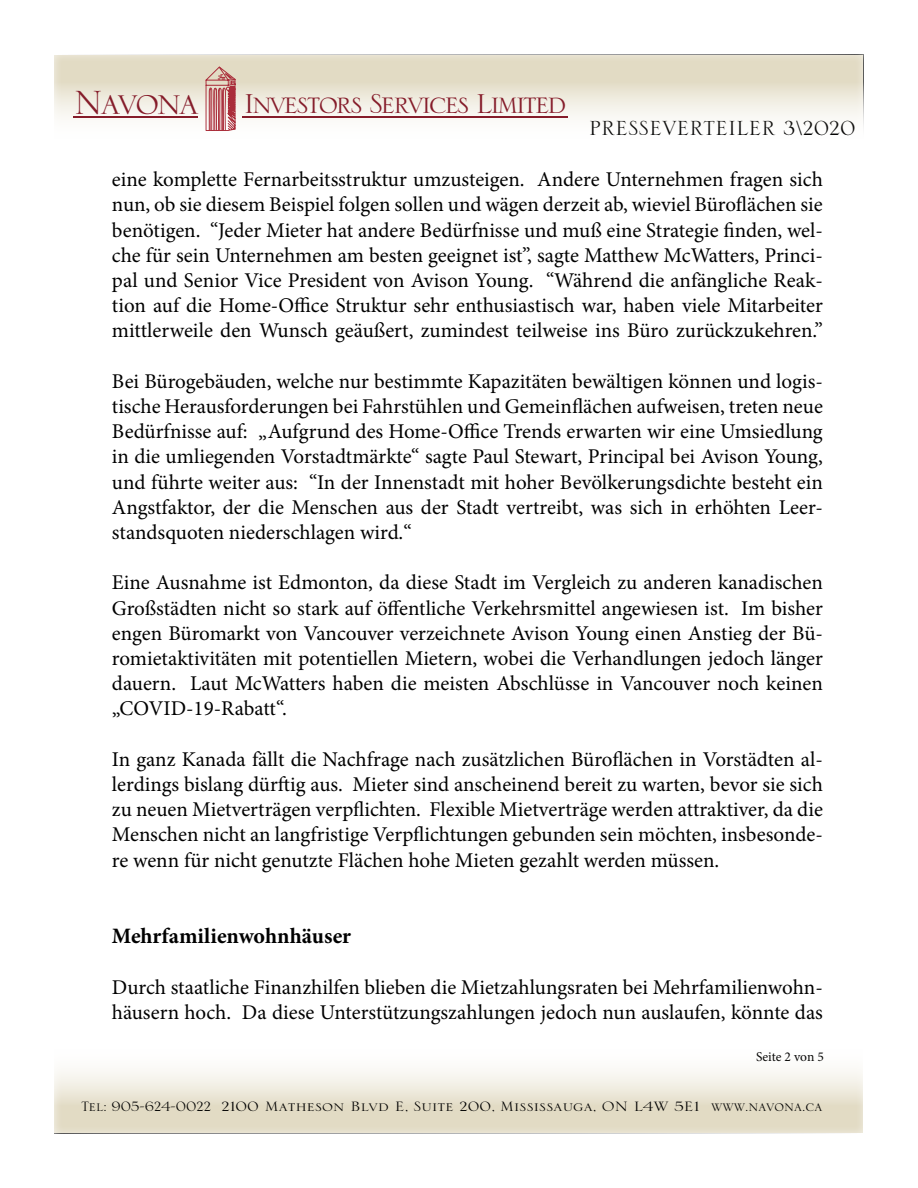
<style>
.page{position:relative;width:918px;height:1188px;background:#fff}
.page>*{position:absolute;margin:0;border:0;box-sizing:border-box;transform-origin:0 0}
.t1{font:36.15px "Serlio LT Std";letter-spacing:-.06em;color:#851c2a}
.t2{font:27px "Serlio LT Std";color:#000}
.t3{font:700 22.05px "Minion Pro";color:#000}
.t4{font:21px/25.2px "Minion Pro";color:#000;text-align:justify}
.t5{font:18px "Serlio LT Std";color:#000}
.t6{font:13.5px "Minion Pro";letter-spacing:-.005em;color:#000}
.s1{font-size:44.25px}
</style>
<div class="page">
<div style="left:41px;top:50px;width:835px;height:94px;background:#fff;opacity:.75"></div>
<hr style="left:73px;top:116px;width:125px;height:2px;background:#851c2a">
<hr style="left:242px;top:116px;width:326px;height:2px;background:#851c2a">
<svg style="left:206px;top:67px;width:29px;height:64px;background:#ca8888"></svg>
<div style="left:42px;top:1044px;width:835px;height:94px;background:#fff;opacity:.75"></div>
<h1 class="t1" style="left:74px;top:86px;width:494px"><span class="s1">Navona</span> Investors Services Limited</h1>
<p class="t2" style="left:589px;top:115px;width:268px">PRESSEVERTEILER 3\2020</p>
<p class="t4" style="left:112px;top:167px;width:713px">eine komplette Fernarbeitsstruktur umzusteigen. Andere Unternehmen fragen sich nun, ob sie diesem Beispiel folgen sollen und wägen derzeit ab, wieviel Büroflächen sie benötigen. “Jeder Mieter hat andere Bedürfnisse und muß eine Strategie finden, wel&shy;che für sein Unternehmen am besten geeignet ist”, sagte Matthew McWatters, Princi&shy;pal und Senior Vice President von Avison Young. “Während die anfängliche Reak&shy;tion auf die Home-Office Struktur sehr enthusiastisch war, haben viele Mitarbeiter mittlerweile den Wunsch geäußert, zumindest teilweise ins Büro zurückzukehren.”</p>
<p class="t4" style="left:112px;top:369px;width:713px">Bei Bürogebäuden, welche nur bestimmte Kapazitäten bewältigen können und logis&shy;tische Herausforderungen bei Fahrstühlen und Gemeinflächen aufweisen, treten neue Bedürfnisse auf: „Aufgrund des Home-Office Trends erwarten wir eine Umsiedlung in die umliegenden Vorstadtmärkte“ sagte Paul Stewart, Principal bei Avison Young, und führte weiter aus: “In der Innenstadt mit hoher Bevölkerungsdichte besteht ein Angstfaktor, der die Menschen aus der Stadt vertreibt, was sich in erhöhten Leer&shy;standsquoten niederschlagen wird.“</p>
<p class="t4" style="left:112px;top:570px;width:713px">Eine Ausnahme ist Edmonton, da diese Stadt im Vergleich zu anderen kanadischen Großstädten nicht so stark auf öffentliche Verkehrsmittel angewiesen ist. Im bisher engen Büromarkt von Vancouver verzeichnete Avison Young einen Anstieg der Bü&shy;romietaktivitäten mit potentiellen Mietern, wobei die Verhandlungen jedoch länger dauern. Laut McWatters haben die meisten Abschlüsse in Vancouver noch keinen „COVID-19-Rabatt“.</p>
<p class="t4" style="left:112px;top:747px;width:713px">In ganz Kanada fällt die Nachfrage nach zusätzlichen Büroflächen in Vorstädten al&shy;lerdings bislang dürftig aus. Mieter sind anscheinend bereit zu warten, bevor sie sich zu neuen Mietverträgen verpflichten. Flexible Mietverträge werden attraktiver, da die Menschen nicht an langfristige Verpflichtungen gebunden sein möchten, insbesonde&shy;re wenn für nicht genutzte Flächen hohe Mieten gezahlt werden müssen.</p>
<p class="t3" style="left:112px;top:921px;width:241px">Mehrfamilienwohnhäuser</p>
<p class="t4" style="left:112px;top:975px;width:713px">Durch staatliche Finanzhilfen blieben die Mietzahlungsraten bei Mehrfamilienwohn&shy;häusern hoch. Da diese Unterstützungszahlungen jedoch nun auslaufen, könnte das</p>
<p class="t6" style="left:756px;top:1048px;width:69px">Seite 2 von 5</p>
<p class="t5" style="left:81px;top:1098px;width:743px">Tel: 905-624-0022 2100 Matheson Blvd E, Suite 200, Mississauga, ON L4W 5E1 www.navona.ca</p>
</div>
